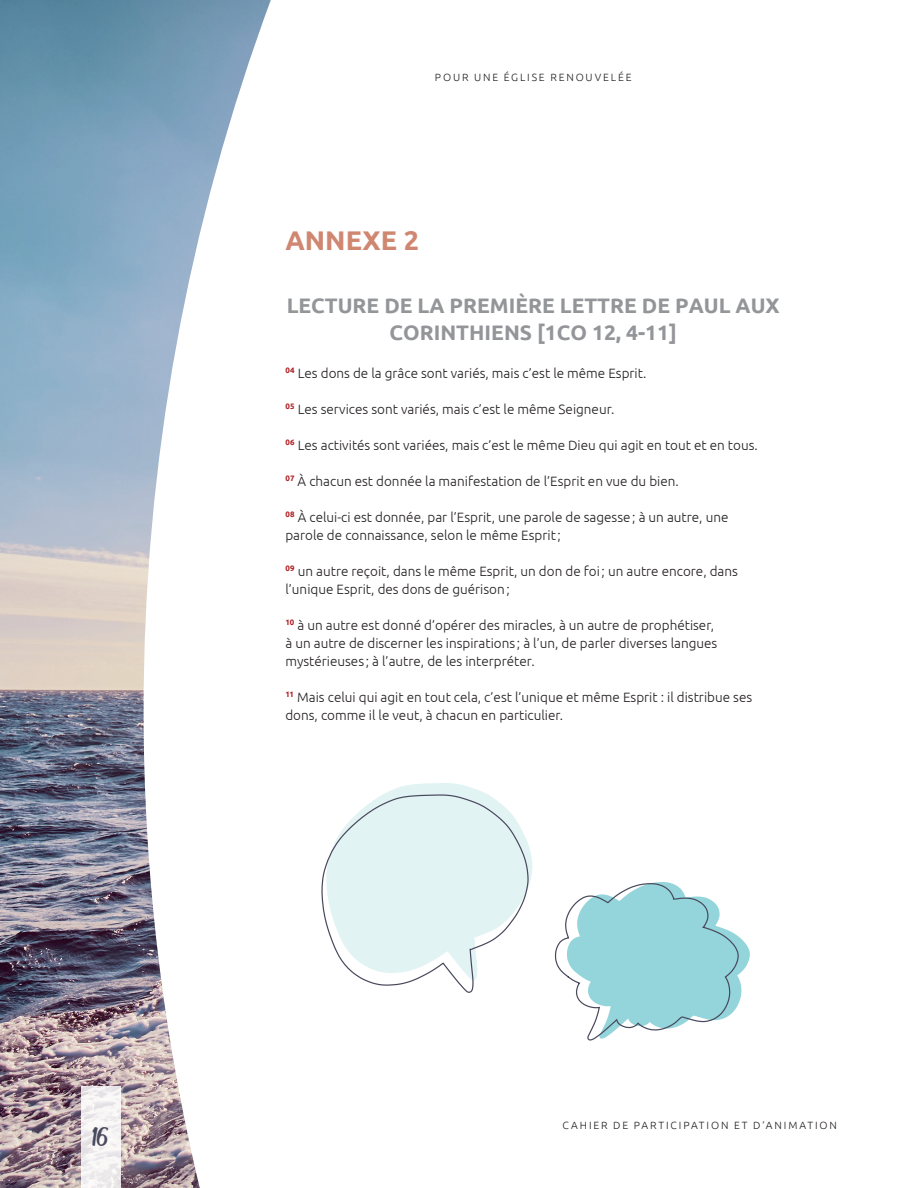
<style>
.page{position:relative;width:918px;height:1188px;background:#fff}
.page>*{position:absolute;margin:0;border:0;box-sizing:border-box;transform-origin:0 0}
.t1{font:33px "Deadhead Script";color:#49495d}
.t2{font:700 27px "Ubuntu";color:#d08771}
.t3{font:700 21px/27px "Ubuntu";color:#939598;text-align:center}
.t4{font:300 13.5px/18px "Ubuntu";color:#231f20}
.t5{font:300 10.5px "Ubuntu";letter-spacing:.18em;color:#231f20}
</style>
<div class="page">
<img style="left:0;top:0;width:271px;height:1188px">
<img style="left:81px;top:1087px;width:40px;height:101px">
<svg style="left:321px;top:783px;width:211px;height:210px"></svg>
<svg style="left:554px;top:882px;width:196px;height:159px"></svg>
<h1 class="t1" style="left:92px;top:1122px;width:18px">16</h1>
<p class="t5" style="left:435px;top:70px;width:198px">POUR UNE ÉGLISE RENOUVELÉE</p>
<h2 class="t2" style="left:285px;top:224px;width:135px">ANNEXE 2</h2>
<h3 class="t3" style="left:287px;top:291px;width:495px">LECTURE DE LA PREMIÈRE LETTRE DE PAUL AUX<br>CORINTHIENS [1CO 12, 4-11]</h3>
<p class="t4" style="left:285px;top:364px;width:363px"><sup>04</sup> Les dons de la grâce sont variés, mais c’est le même Esprit.</p>
<p class="t4" style="left:285px;top:400px;width:331px"><sup>05</sup> Les services sont variés, mais c’est le même Seigneur.</p>
<p class="t4" style="left:285px;top:436px;width:474px"><sup>06</sup> Les activités sont variées, mais c’est le même Dieu qui agit en tout et en tous.</p>
<p class="t4" style="left:285px;top:472px;width:395px"><sup>07</sup> À chacun est donnée la manifestation de l’Esprit en vue du bien.</p>
<p class="t4" style="left:285px;top:508px;width:445px"><sup>08</sup> À celui-ci est donnée, par l’Esprit, une parole de sagesse ; à un autre, une parole de connaissance, selon le même Esprit ;</p>
<p class="t4" style="left:285px;top:562px;width:454px"><sup>09</sup> un autre reçoit, dans le même Esprit, un don de foi ; un autre encore, dans l’unique Esprit, des dons de guérison ;</p>
<p class="t4" style="left:285px;top:616px;width:433px"><sup>10</sup> à un autre est donné d’opérer des miracles, à un autre de prophétiser, à un autre de discerner les inspirations ; à l’un, de parler diverses langues mystérieuses ; à l’autre, de les interpréter.</p>
<p class="t4" style="left:285px;top:688px;width:468px"><sup>11</sup> Mais celui qui agit en tout cela, c’est l’unique et même Esprit : il distribue ses dons, comme il le veut, à chacun en particulier.</p>
<p class="t5" style="left:563px;top:1119px;width:276px">CAHIER DE PARTICIPATION ET D’ANIMATION</p>
</div>
